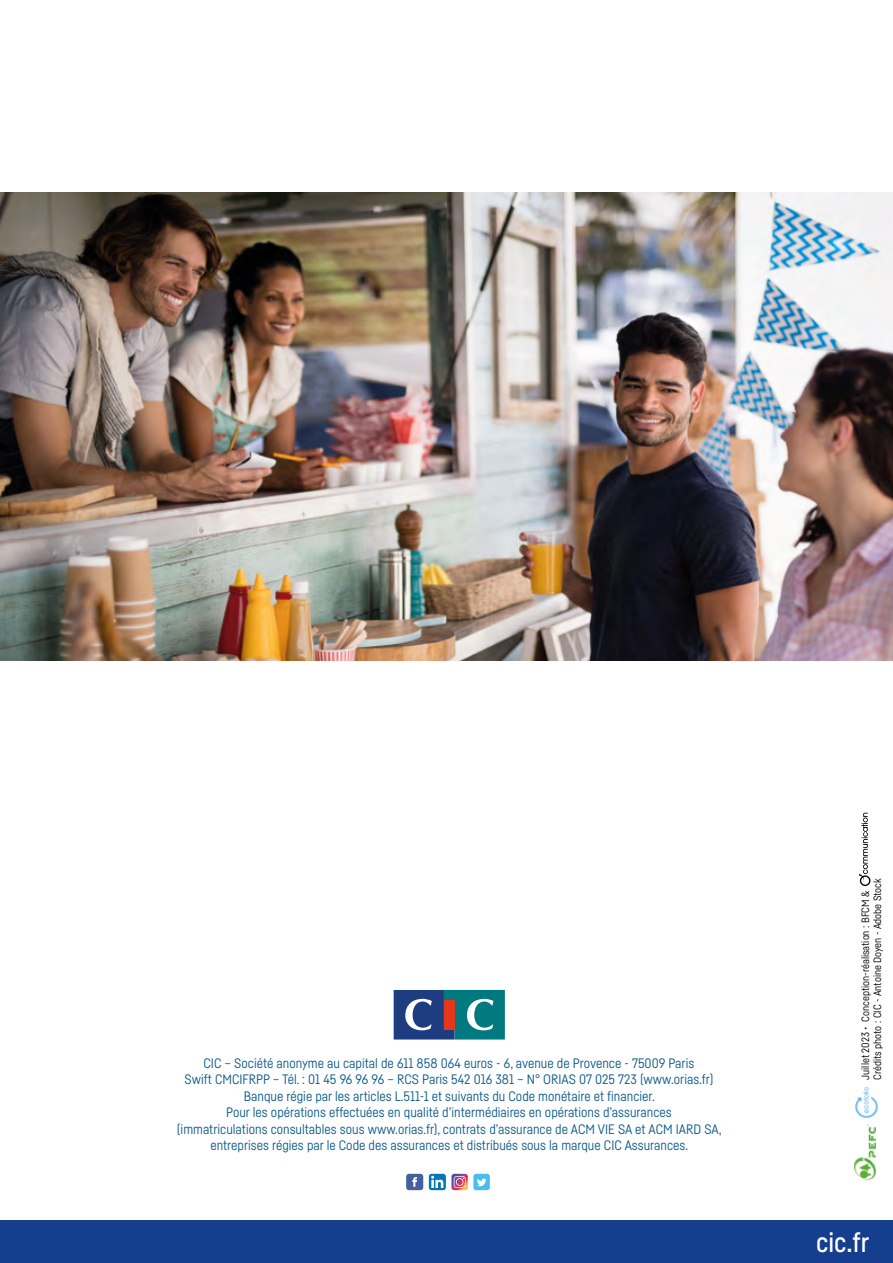
<style>
.page{position:relative;width:893px;height:1263px;background:#fff}
.page>*{position:absolute;margin:0;border:0;box-sizing:border-box;transform-origin:0 0}
.t1{font:500 27px "Fabrikat";color:#fff}
.t2{font:13.5px/16.5px "Fabrikat";color:#0e5b8a;text-align:center}
.t3{font:10.5px/12px "Fabrikat";color:#000}
</style>
<div class="page">
<div style="left:0;top:1220px;width:893px;height:43px;background:#153e8e"></div>
<img style="left:0;top:193px;width:893px;height:467px">
<svg style="left:394px;top:990px;width:111px;height:49px"></svg>
<div style="left:444px;top:1000px;width:10px;height:29px;background:#e5371b"></div>
<div style="left:406px;top:1174px;width:17px;height:16px;background:#44609f;border-radius:3px"></div>
<svg style="left:412px;top:1177px;width:5px;height:10px"></svg>
<div style="left:429px;top:1174px;width:17px;height:16px;background:#0477b5;border-radius:3px"></div>
<svg style="left:431px;top:1176px;width:12px;height:12px"></svg>
<svg style="left:451px;top:1174px;width:17px;height:16px"></svg>
<div style="left:473px;top:1174px;width:17px;height:16px;background:#47beec;border-radius:3px"></div>
<svg style="left:477px;top:1178px;width:9px;height:8px"></svg>
<img style="left:855px;top:1087px;width:23px;height:31px">
<img style="left:854px;top:1123px;width:22px;height:58px">
<svg style="left:859px;top:813px;width:11px;height:73px"></svg>
<p class="t2" style="left:177px;top:1054px;width:546px">CIC – Société anonyme au capital de 611 858 064 euros - 6, avenue de Provence - 75009 Paris<br>Swift CMCIFRPP – Tél. : 01 45 96 96 96 – RCS Paris 542 016 381 – N° ORIAS 07 025 723 (www.orias.fr)<br>Banque régie par les articles L.511-1 et suivants du Code monétaire et financier.<br>Pour les opérations effectuées en qualité d’intermédiaires en opérations d’assurances<br>(immatriculations consultables sous www.orias.fr), contrats d’assurance de ACM VIE SA et ACM IARD SA, entreprises régies par le Code des assurances et distribués sous la marque CIC Assurances.</p>
<p class="t3" style="left:859px;top:1080px;width:203px;rotate:-90deg">Juillet 2023 • Conception-réalisation : BFCM &amp;<br>Crédits photo : CIC - Antoine Doyen - Adobe Stock</p>
<h1 class="t1" style="left:816px;top:1226px;width:55px">cic.fr</h1>
</div>
